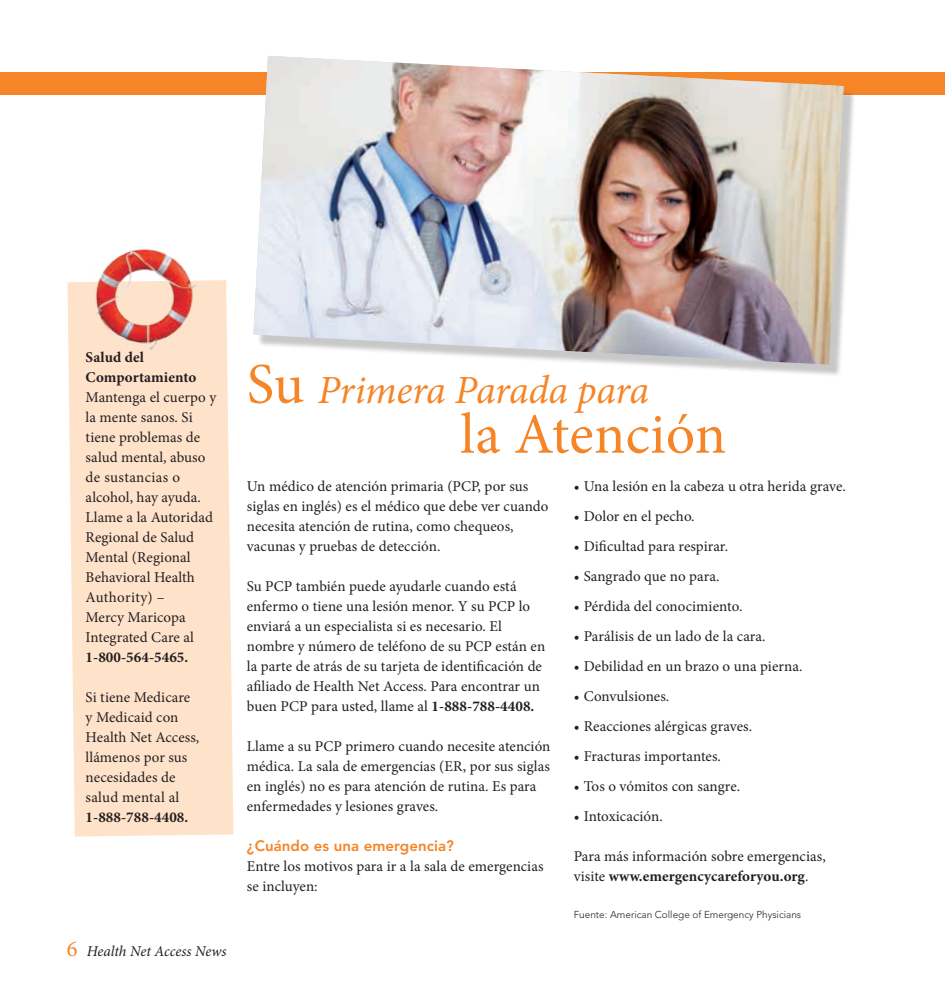
<style>
.page{position:relative;width:945px;height:990px;background:#fff}
.page>*{position:absolute;margin:0;border:0;box-sizing:border-box;transform-origin:0 0}
.t1{font:57.5px "Minion Pro";letter-spacing:.005em;color:#f58527}
.t2{font:italic 40px "Minion Pro";letter-spacing:-.01em;color:#f58527}
.t3{font:15px/20px "Minion Pro";letter-spacing:.005em;color:#231f20}
.t4{font:700 15px/20px "Minion Pro";letter-spacing:.005em;color:#231f20}
.t5{font:800 15px "Avenir LT Std";letter-spacing:.005em;color:#f58527}
.t6{font:italic 15px "Minion Pro";letter-spacing:-.005em;color:#231f20}
.t7{font:300 10px "Avenir LT Std";color:#231f20}
.s1{font-style:normal;font-size:22.5px;color:#f58527}
.s2{font-style:normal;font-size:57.5px}
.s3{font-weight:700}
</style>
<div class="page">
<div style="left:0;top:72px;width:945px;height:23px;background:#f58527"></div>
<div style="left:68px;top:280px;width:165px;height:557px;background:#fee2ca"></div>
<img style="left:94px;top:249px;width:105px;height:102px">
<div style="left:257px;top:60px;width:599px;height:317px;background:#231f20;opacity:.25"></div>
<img style="left:253px;top:56px;width:591px;height:309px">
<p class="t4" style="left:86px;top:347px;width:112px">Salud del<br>Comportamiento</p>
<p class="t3" style="left:86px;top:388px;width:132px">Mantenga el cuerpo y la mente sanos. Si tiene problemas de salud mental, abuso de sustancias o alcohol, hay ayuda.<br>Llame a la Autoridad<br>Regional de Salud<br>Mental (Regional<br>Behavioral Health<br>Authority) –<br>Mercy Maricopa<br>Integrated Care al</p>
<p class="t4" style="left:86px;top:647px;width:104px">1-800-564-5465.</p>
<p class="t3" style="left:86px;top:687px;width:115px">Si tiene Medicare y Medicaid con<br>Health Net Access, llámenos por sus necesidades de salud mental al</p>
<p class="t4" style="left:86px;top:807px;width:104px">1-888‑788-4408.</p>
<p class="t6" style="left:67px;top:941px;width:161px"><span class="s1">6</span> Health Net Access News</p>
<h2 class="t2" style="left:247px;top:363px;width:404px"><span class="s2">Su</span> Primera Parada para</h2>
<h1 class="t1" style="left:460px;top:396px;width:267px">la Atención</h1>
<p class="t3" style="left:574px;top:476px;width:274px">• Una lesión en la cabeza u otra herida grave.</p>
<p class="t3" style="left:574px;top:506px;width:122px">• Dolor en el pecho.</p>
<p class="t3" style="left:574px;top:536px;width:156px">• Dificultad para respirar.</p>
<p class="t3" style="left:574px;top:566px;width:147px">• Sangrado que no para.</p>
<p class="t3" style="left:574px;top:596px;width:170px">• Pérdida del conocimiento.</p>
<p class="t3" style="left:574px;top:626px;width:193px">• Parálisis de un lado de la cara.</p>
<p class="t3" style="left:574px;top:656px;width:230px">• Debilidad en un brazo o una pierna.</p>
<p class="t3" style="left:574px;top:686px;width:97px">• Convulsiones.</p>
<p class="t3" style="left:574px;top:716px;width:180px">• Reacciones alérgicas graves.</p>
<p class="t3" style="left:574px;top:746px;width:149px">• Fracturas importantes.</p>
<p class="t3" style="left:574px;top:776px;width:168px">• Tos o vómitos con sangre.</p>
<p class="t3" style="left:574px;top:806px;width:91px">• Intoxicación.</p>
<p class="t3" style="left:574px;top:846px;width:254px">Para más información sobre emergencias, visite <span class="s3">www.emergencycareforyou.org</span>.</p>
<p class="t7" style="left:574px;top:909px;width:229px">Fuente: American College of Emergency Physicians</p>
<p class="t3" style="left:247px;top:476px;width:303px">Un médico de atención primaria (PCP, por sus siglas en inglés) es el médico que debe ver cuando necesita atención de rutina, como chequeos, vacunas y pruebas de detección.</p>
<p class="t3" style="left:247px;top:576px;width:300px">Su PCP también puede ayudarle cuando está enfermo o tiene una lesión menor. Y su PCP lo enviará a un especialista si es necesario. El nombre y número de teléfono de su PCP están en la parte de atrás de su tarjeta de identificación de afiliado de Health Net Access. Para encontrar un buen PCP para usted, llame al <span class="s3">1-888-788-4408.</span></p>
<p class="t3" style="left:247px;top:736px;width:305px">Llame a su PCP primero cuando necesite atención médica. La sala de emergencias (ER, por sus siglas en inglés) no es para atención de rutina. Es para enfermedades y lesiones graves.</p>
<p class="t5" style="left:247px;top:837px;width:209px">¿Cuándo es una emergencia?</p>
<p class="t3" style="left:247px;top:856px;width:298px">Entre los motivos para ir a la sala de emergencias se incluyen:</p>
</div>
